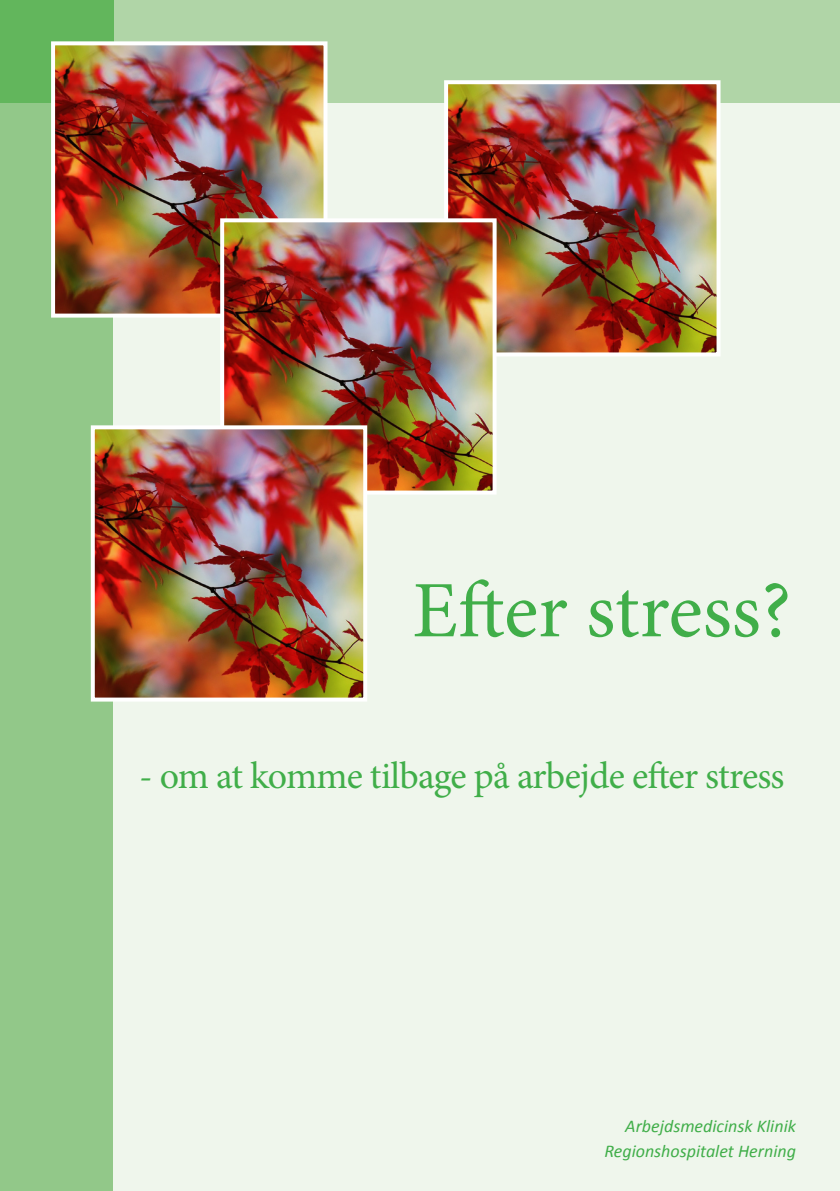
<style>
.page{position:relative;width:840px;height:1191px;background:#fff}
.page>*{position:absolute;margin:0;border:0;box-sizing:border-box;transform-origin:0 0}
.t1{font:80px "Minion Pro";color:#40ae49}
.t2{font:38px "Minion Pro";letter-spacing:-.02em;color:#40ae49}
.brødtekst{font:italic 18px "Calibri";color:#40ae49}
</style>
<div class="page">
<div style="left:0;top:102px;width:113px;height:1089px;background:#92c889"></div>
<div style="left:113px;top:102px;width:726px;height:1089px;background:#eff6ec"></div>
<div style="left:113px;top:0;width:726px;height:102px;background:#b0d5a7"></div>
<div style="left:0;top:0;width:113px;height:102px;background:#62b65c"></div>
<img style="left:56px;top:46px;width:266px;height:266px">
<div style="left:51px;top:41px;width:276px;height:276px;border:4px solid #fff"></div>
<img style="left:449px;top:85px;width:266px;height:266px">
<div style="left:444px;top:80px;width:276px;height:276px;border:4px solid #fff"></div>
<img style="left:225px;top:223px;width:266px;height:266px">
<div style="left:220px;top:218px;width:276px;height:276px;border:4px solid #fff"></div>
<img style="left:96px;top:430px;width:266px;height:266px">
<div style="left:91px;top:425px;width:276px;height:276px;border:4px solid #fff"></div>
<p class="t1" style="left:412px;top:557px;width:380px">Efter stress?</p>
<p class="t2" style="left:139px;top:750px;width:646px">- om at komme tilbage på arbejde efter stress</p>
<p class="brødtekst" style="left:625px;top:1115px;width:172px">Arbejdsmedicinsk Klinik</p>
<p class="brødtekst" style="left:604px;top:1140px;width:193px">Regionshospitalet Herning</p>
</div>
